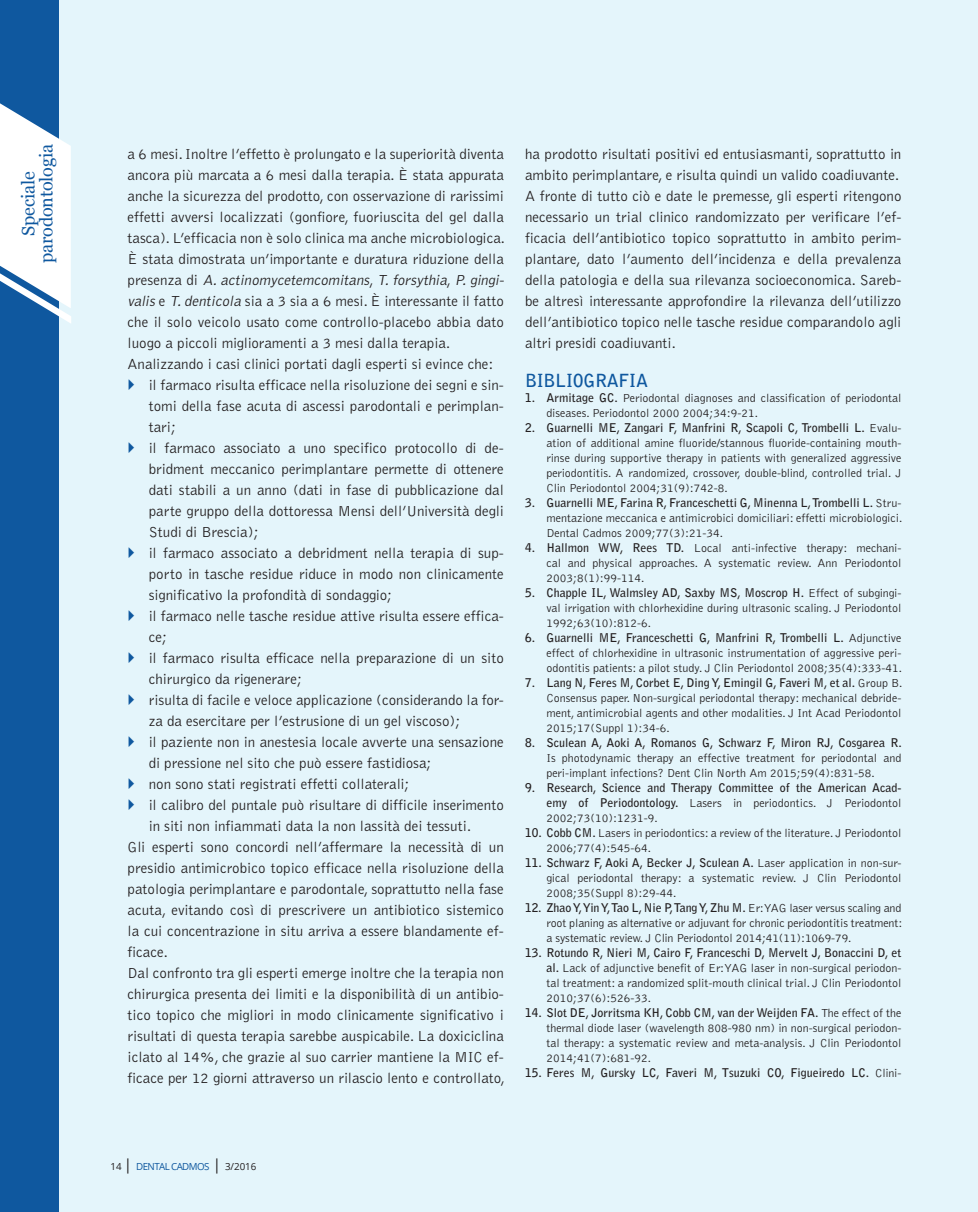
<style>
.page{position:relative;width:978px;height:1212px;background:#e4f5fb}
.page>*{position:absolute;margin:0;border:0;box-sizing:border-box;transform-origin:0 0}
.t1{font:18px/18px "Georgia";letter-spacing:-.01em;color:#0f589f;text-align:center}
.t2{font:700 18px "Bell Gothic Std";letter-spacing:-.015em;color:#0f589f}
.t3{font:300 15px/21px "Bell Gothic Std";color:#231f20}
.t4{font:italic 300 15px "Bell Gothic Std";color:#231f20}
.t5{font:300 12px/15px "Bell Gothic Std";color:#231f20;text-align:justify}
.t6{font:700 12px/15px "Bell Gothic Std";color:#231f20;text-align:justify}
.t7{font:9.75px "Open Sans";letter-spacing:-.06em;color:#0f589f}
.s1{font-style:normal}
.s2{font-style:italic}
.s3{font-weight:700}
.s4{font-weight:300}
.s5{color:#231f20}
.s6{font-size:15.15px;color:#231f20}
</style>
<div class="page">
<div style="left:0;top:0;width:58px;height:1212px;background:#0f589f"></div>
<svg style="left:0;top:99px;width:71px;height:225px"></svg>
<p class="t1" style="left:20px;top:263px;width:121px;rotate:-90deg">Speciale parodontologia</p>
<p class="t3" style="left:128px;top:144px;width:378px">a 6 mesi. Inoltre l’effetto è prolungato e la superiorità diventa</p>
<p class="t3" style="left:128px;top:165px;width:378px">ancora più marcata a 6 mesi dalla terapia. È stata appurata</p>
<p class="t3" style="left:128px;top:186px;width:378px">anche la sicurezza del prodotto, con osservazione di rarissimi</p>
<p class="t3" style="left:128px;top:207px;width:378px">effetti avversi localizzati (gonfiore, fuoriuscita del gel dalla</p>
<p class="t3" style="left:128px;top:228px;width:379px">tasca). L’efficacia non è solo clinica ma anche microbiologica.</p>
<p class="t3" style="left:128px;top:249px;width:378px">È stata dimostrata un’importante e duratura riduzione della</p>
<p class="t4" style="left:128px;top:272px;width:381px"><span class="s1">p r e s e n z a d i</span> A.actinomycetemcomitans<span class="s1">,</span> T.forsythia<span class="s1">,</span> P.gingi-</p>
<p class="t3" style="left:128px;top:291px;width:378px"><span class="s2">valis</span> e <span class="s2">T.denticola</span> sia a 3 sia a 6 mesi. È interessante il fatto</p>
<p class="t3" style="left:128px;top:312px;width:378px">che il solo veicolo usato come controllo-placebo abbia dato</p>
<p class="t3" style="left:128px;top:333px;width:324px">luogo a piccoli miglioramenti a 3 mesi dalla terapia.</p>
<p class="t3" style="left:128px;top:354px;width:368px">Analizzando i casi clinici portati dagli esperti si evince che:</p>
<p class="t3" style="left:149px;top:375px;width:357px">il farmaco risulta efficace nella risoluzione dei segni e sin-</p>
<p class="t3" style="left:149px;top:396px;width:357px">tomi della fase acuta di ascessi parodontali e perimplan-</p>
<p class="t3" style="left:149px;top:417px;width:29px">tari;</p>
<p class="t3" style="left:149px;top:438px;width:356px">il farmaco associato a uno specifico protocollo di de-</p>
<p class="t3" style="left:149px;top:459px;width:357px">bridment meccanico perimplantare permette di ottenere</p>
<p class="t3" style="left:149px;top:480px;width:357px">dati stabili a un anno (dati in fase di pubblicazione dal</p>
<p class="t3" style="left:149px;top:501px;width:357px">parte gruppo della dottoressa Mensi dell’Università degli</p>
<p class="t3" style="left:149px;top:522px;width:111px">Studi di Brescia);</p>
<p class="t3" style="left:149px;top:543px;width:357px">il farmaco associato a debridment nella terapia di sup-</p>
<p class="t3" style="left:149px;top:564px;width:357px">porto in tasche residue riduce in modo non clinicamente</p>
<p class="t3" style="left:149px;top:585px;width:245px">significativo la profondità di sondaggio;</p>
<p class="t3" style="left:149px;top:606px;width:357px">il farmaco nelle tasche residue attive risulta essere effica-</p>
<p class="t3" style="left:149px;top:627px;width:20px">ce;</p>
<p class="t3" style="left:149px;top:648px;width:357px">il farmaco risulta efficace nella preparazione di un sito</p>
<p class="t3" style="left:149px;top:669px;width:155px">chirurgico da rigenerare;</p>
<p class="t3" style="left:149px;top:690px;width:357px">risulta di facile e veloce applicazione (considerando la for-</p>
<p class="t3" style="left:149px;top:711px;width:313px">za da esercitare per l’estrusione di un gel viscoso);</p>
<p class="t3" style="left:149px;top:732px;width:357px">il paziente non in anestesia locale avverte una sensazione</p>
<p class="t3" style="left:149px;top:753px;width:284px">di pressione nel sito che può essere fastidiosa;</p>
<p class="t3" style="left:149px;top:774px;width:262px">non sono stati registrati effetti collaterali;</p>
<p class="t3" style="left:149px;top:795px;width:357px">il calibro del puntale può risultare di difficile inserimento</p>
<p class="t3" style="left:149px;top:816px;width:324px">in siti non infiammati data la non lassità dei tessuti.</p>
<p class="t3" style="left:128px;top:837px;width:378px">Gli esperti sono concordi nell’affermare la necessità di un</p>
<p class="t3" style="left:128px;top:858px;width:378px">presidio antimicrobico topico efficace nella risoluzione della</p>
<p class="t3" style="left:128px;top:879px;width:378px">patologia perimplantare e parodontale, soprattutto nella fase</p>
<p class="t3" style="left:128px;top:900px;width:378px">acuta, evitando così di prescrivere un antibiotico sistemico</p>
<p class="t3" style="left:128px;top:921px;width:378px">la cui concentrazione in situ arriva a essere blandamente ef-</p>
<p class="t3" style="left:128px;top:942px;width:42px">ficace.</p>
<p class="t3" style="left:128px;top:963px;width:378px">Dal confronto tra gli esperti emerge inoltre che la terapia non</p>
<p class="t3" style="left:128px;top:984px;width:378px">chirurgica presenta dei limiti e la disponibilità di un antibio-</p>
<p class="t3" style="left:128px;top:1005px;width:378px">tico topico che migliori in modo clinicamente significativo i</p>
<p class="t3" style="left:128px;top:1026px;width:378px">risultati di questa terapia sarebbe auspicabile. La doxiciclina</p>
<p class="t3" style="left:128px;top:1047px;width:378px">iclato al 14%, che grazie al suo carrier mantiene la MIC ef-</p>
<p class="t3" style="left:128px;top:1068px;width:379px">ficace per 12 giorni attraverso un rilascio lento e controllato,</p>
<p class="t3" style="left:525px;top:144px;width:378px">ha prodotto risultati positivi ed entusiasmanti, soprattutto in ambito perimplantare, e risulta quindi un valido coadiuvante.<br>A fronte di tutto ciò e date le premesse, gli esperti ritengono necessario un trial clinico randomizzato per verificare l’ef&shy;ficacia dell’antibiotico topico soprattutto in ambito perim&shy;plantare, dato l’aumento dell’incidenza e della prevalenza della patologia e della sua rilevanza socioeconomica. Sareb&shy;be altresì interessante approfondire la rilevanza dell’utilizzo dell’antibiotico topico nelle tasche residue comparandolo agli altri presidi coadiuvanti.</p>
<p class="t2" style="left:525px;top:369px;width:124px">BIBLIOGRAFIA</p>
<p class="t5" style="left:546px;top:390px;width:357px;text-indent:-21px"><span class="s3">1. Armitage GC.</span> Periodontal diagnoses and classification of periodontal diseases. Periodontol 2000 2004;34:9-21.</p>
<p class="t5" style="left:546px;top:420px;width:357px;text-indent:-21px"><span class="s3">2. Guarnelli ME, Zangari F, Manfrini R, Scapoli C, Trombelli L.</span> Evalu&shy;ation of additional amine fluoride/stannous fluoride-containing mouth&shy;rinse during supportive therapy in patients with generalized aggressive periodontitis. A randomized, crossover, double-blind, controlled trial. J Clin Periodontol 2004;31(9):742-8.</p>
<p class="t5" style="left:546px;top:495px;width:357px;text-indent:-21px"><span class="s3">3. Guarnelli ME, Farina R, Franceschetti G, Minenna L, Trombelli L.</span> Stru&shy;mentazione meccanica e antimicrobici domiciliari: effetti microbiologici.<br>Dental Cadmos 2009;77(3):21-34.</p>
<p class="t5" style="left:546px;top:540px;width:357px;text-indent:-21px"><span class="s3">4. Hallmon WW, Rees TD.</span> Local anti-infective therapy: mechani&shy;cal and physical approaches. A systematic review. Ann Periodontol 2003;8(1):99-114.</p>
<p class="t5" style="left:546px;top:585px;width:357px;text-indent:-21px"><span class="s3">5. Chapple IL, Walmsley AD, Saxby MS, Moscrop H.</span> Effect of subgingi&shy;val irrigation with chlorhexidine during ultrasonic scaling. J Periodontol 1992;63(10):812-6.</p>
<p class="t5" style="left:546px;top:630px;width:357px;text-indent:-21px"><span class="s3">6. Guarnelli ME, Franceschetti G, Manfrini R, Trombelli L.</span> Adjunctive effect of chlorhexidine in ultrasonic instrumentation of aggressive peri&shy;odontitis patients: a pilot study. J Clin Periodontol 2008;35(4):333-41.</p>
<p class="t5" style="left:546px;top:675px;width:357px;text-indent:-21px"><span class="s3">7. Lang N, Feres M, Corbet E, Ding Y, Emingil G, Faveri M, et al.</span> Group B.<br>Consensus paper. Non-surgical periodontal therapy: mechanical debride&shy;ment, antimicrobial agents and other modalities. J Int Acad Periodontol 2015;17(Suppl 1):34-6.</p>
<p class="t6" style="left:525px;top:735px;width:378px">8. Sculean A, Aoki A, Romanos G, Schwarz F, Miron RJ, Cosgarea R.</p>
<p class="t5" style="left:546px;top:750px;width:357px">Is photodynamic therapy an effective treatment for periodontal and peri-implant infections? Dent Clin North Am 2015;59(4):831-58.</p>
<p class="t6" style="left:546px;top:780px;width:357px;text-indent:-21px">9. Research, Science and Therapy Committee of the American Acad&shy;emy of Periodontology. <span class="s4">Lasers in periodontics. J Periodontol 2002;73(10):1231-9.</span></p>
<p class="t5" style="left:546px;top:825px;width:356px;text-indent:-21px"><span class="s3">10. Cobb CM.</span> Lasers in periodontics: a review of the literature. J Periodontol<br>2006;77(4):545-64.</p>
<p class="t5" style="left:546px;top:855px;width:357px;text-indent:-21px"><span class="s3">11. Schwarz F, Aoki A, Becker J, Sculean A.</span> Laser application in non-sur&shy;gical periodontal therapy: a systematic review. J Clin Periodontol 2008;35(Suppl 8):29-44.</p>
<p class="t5" style="left:546px;top:900px;width:357px;text-indent:-21px"><span class="s3">12. Zhao Y, Yin Y, Tao L, Nie P, Tang Y, Zhu M.</span> Er:YAG laser versus scaling and root planing as alternative or adjuvant for chronic periodontitis treatment: a systematic review. J Clin Periodontol 2014;41(11):1069-79.</p>
<p class="t5" style="left:546px;top:945px;width:357px;text-indent:-21px"><span class="s3">13. Rotundo R, Nieri M, Cairo F, Franceschi D, Mervelt J, Bonaccini D, et al.</span> Lack of adjunctive benefit of Er:YAG laser in non-surgical periodon&shy;tal treatment: a randomized split-mouth clinical trial. J Clin Periodontol 2010;37(6):526-33.</p>
<p class="t5" style="left:546px;top:1005px;width:357px;text-indent:-21px"><span class="s3">14. Slot DE, Jorritsma KH, Cobb CM, van der Weijden FA.</span> The effect of the thermal diode laser (wavelength 808-980 nm) in non-surgical periodon&shy;tal therapy: a systematic review and meta-analysis. J Clin Periodontol 2014;41(7):681-92.</p>
<p class="t6" style="left:525px;top:1065px;width:378px">15. Feres M, Gursky LC, Faveri M, Tsuzuki CO, Figueiredo LC. <span class="s4">Clini-</span></p>
<p class="t7" style="left:110px;top:1159px;width:148px"><span class="s5">14</span> <span class="s6">|</span> DENTAL CADMOS <span class="s6">|</span> <span class="s5">3/2016</span></p>
</div>
